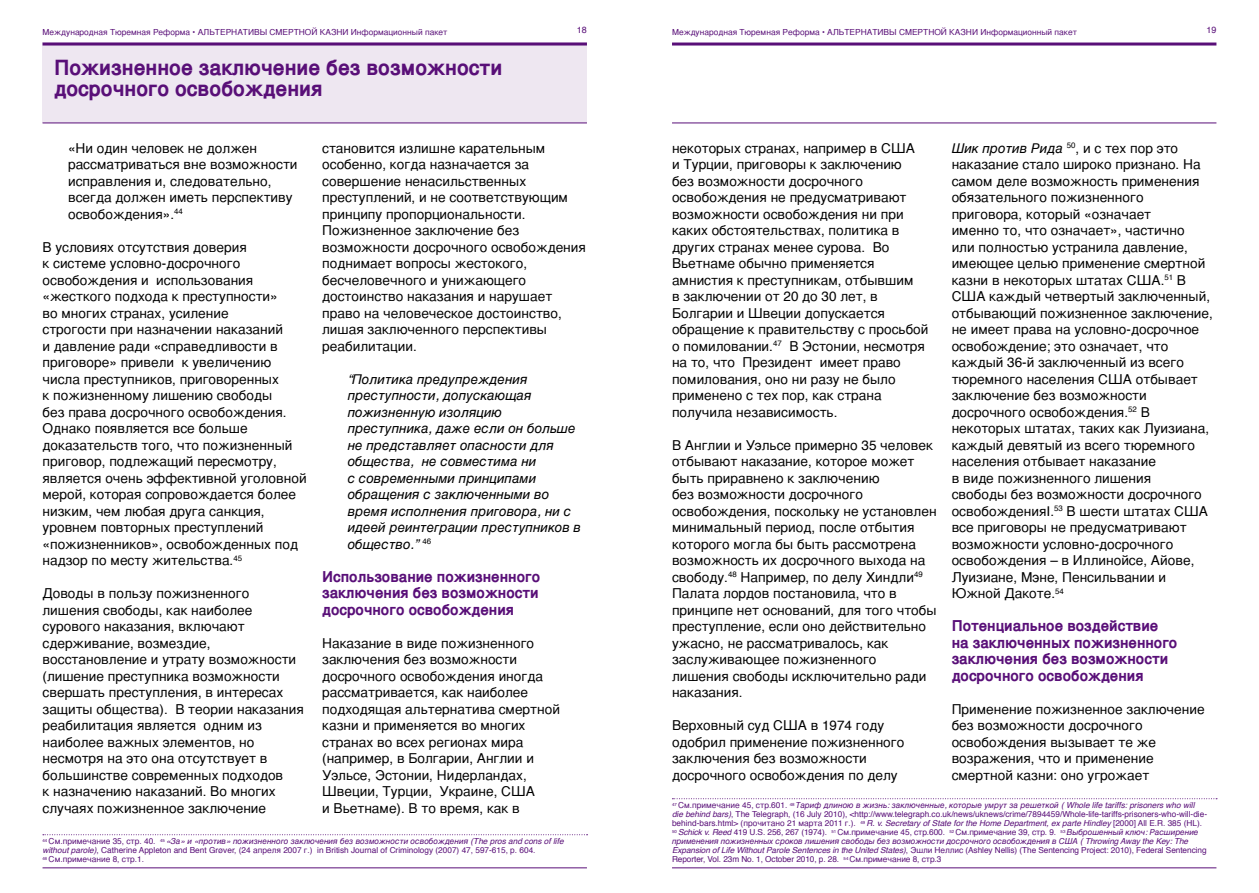
<style>
.page{position:relative;width:1259px;height:893px;background:#fff}
.page>*{position:absolute;margin:0;border:0;box-sizing:border-box;transform-origin:0 0}
.t1{font:700 21px/21px "Helvetica";color:#590f78}
.t2{font:700 15px/16.5px "Helvetica";color:#590f78;text-align:justify}
.t3{font:13.5px/16.5px "Helvetica";color:#000}
.t4{font:italic 13.5px/16.5px "Helvetica";color:#000}
.t5{font:9px "Helvetica";color:#590f78}
.t6{font:8.25px/9px "Helvetica";color:#590f78}
.s1{font-style:italic}
</style>
<div class="page">
<hr style="left:43px;top:867px;width:544px;height:1px;background:#590f78">
<hr style="left:672px;top:867px;width:544px;height:1px;background:#590f78">
<hr style="left:672px;top:43px;width:544px;height:3px;background:#590f78">
<hr style="left:672px;top:123px;width:544px;height:1px;background:#590f78">
<div style="left:43px;top:43px;width:544px;height:80px;background:#eee7f1"></div>
<hr style="left:43px;top:43px;width:544px;height:3px;background:#590f78">
<hr style="left:43px;top:123px;width:544px;height:1px;background:#590f78">
<svg style="left:43px;top:834px;width:544px;height:1px"></svg>
<svg style="left:672px;top:798px;width:545px;height:1px"></svg>
<p class="t6" style="left:43px;top:27px;width:406px">Международная Тюремная Реформа • АЛЬТЕРНАТИВЫ СМЕРТНОЙ КАЗНИ Информационный пакет</p>
<p class="t5" style="left:577px;top:22px;width:12px">18</p>
<p class="t6" style="left:672px;top:27px;width:406px">Международная Тюремная Реформа • АЛЬТЕРНАТИВЫ СМЕРТНОЙ КАЗНИ Информационный пакет</p>
<p class="t5" style="left:1206px;top:22px;width:12px">19</p>
<h1 class="t1" style="left:54px;top:56px;width:450px">Пожизненное заключение без возможности досрочного освобождения</h1>
<p class="t3" style="left:68px;top:139px;width:231px">«Ни один человек не должен рассматриваться вне возможности исправления и, следовательно, всегда должен иметь перспективу освобождения».<sup>44</sup></p>
<p class="t3" style="left:43px;top:238px;width:266px">В условиях отсутствия доверия<br>к системе условно-досрочного освобождения и использования «жесткого подхода к преступности»<br>во многих странах, усиление<br>строгости при назначении наказаний<br>и давление ради «справедливости в приговоре» привели к увеличению числа преступников, приговоренных<br>к пожизненному лишению свободы<br>без права досрочного освобождения.<br>Однако появляется все больше доказательств того, что пожизненный приговор, подлежащий пересмотру, является очень эффективной уголовной мерой, которая сопровождается более низким, чем любая друга санкция, уровнем повторных преступлений «пожизненников», освобожденных под надзор по месту жительства.<sup>45</sup></p>
<p class="t3" style="left:43px;top:585px;width:263px">Доводы в пользу пожизненного лишения свободы, как наиболее сурового наказания, включают сдерживание, возмездие, восстановление и утрату возможности (лишение преступника возможности свершать преступления, в интересах защиты общества). В теории наказания реабилитация является одним из наиболее важных элементов, но несмотря на это она отсутствует в большинстве современных подходов<br>к назначению наказаний. Во многих случаях пожизненное заключение</p>
<p class="t3" style="left:322px;top:139px;width:265px">становится излишне карательным особенно, когда назначается за совершение ненасильственных преступлений, и не соответствующим принципу пропорциональности.<br>Пожизненное заключение без возможности досрочного освобождения поднимает вопросы жестокого, бесчеловечного и унижающего достоинство наказания и нарушает право на человеческое достоинство, лишая заключенного перспективы реабилитации.</p>
<p class="t4" style="left:348px;top:371px;width:235px">“Политика предупреждения преступности, допускающая пожизненную изоляцию преступника, даже если он больше не представляет опасности для общества, не совместима ни<br>с современными принципами обращения с заключенными во время исполнения приговора, ни с идеей реинтеграции преступников в общество.” <sup>46</sup></p>
<p class="t2" style="left:322px;top:567px;width:219px">Использование пожизненного заключения без возможности досрочного освобождения</p>
<p class="t3" style="left:322px;top:634px;width:239px">Наказание в виде пожизненного заключения без возможности досрочного освобождения иногда рассматривается, как наиболее подходящая альтернатива смертной казни и применяется во многих странах во всех регионах мира (например, в Болгарии, Англии и<br>Уэльсе, Эстонии, Нидерландах,<br>Швеции, Турции, Украине, США<br>и Вьетнаме). В то время, как в</p>
<p class="t6" style="left:43px;top:836px;width:522px"><sup>44</sup> См.примечание 35, стр. 40. <sup>45</sup> <span class="s1">«За» и «против» пожизненного заключения без возможности освобождения (The pros and cons of life without parole)</span>, Catherine Appleton and Bent Grøver, (24 апреля 2007 г.) in British Journal of Criminology (2007) 47, 597-615, p. 604.<br><sup>46</sup> См.примечание 8, стр.1.</p>
<p class="t3" style="left:672px;top:139px;width:258px">некоторых странах, например в США<br>и Турции, приговоры к заключению<br>без возможности досрочного освобождения не предусматривают возможности освобождения ни при каких обстоятельствах, политика в других странах менее сурова. Во<br>Вьетнаме обычно применяется амнистия к преступникам, отбывшим<br>в заключении от 20 до 30 лет, в<br>Болгарии и Швеции допускается обращение к правительству с просьбой о помиловании.<sup>47</sup> В Эстонии, несмотря на то, что Президент имеет право помилования, оно ни разу не было применено с тех пор, как страна получила независимость.</p>
<p class="t3" style="left:672px;top:436px;width:266px">В Англии и Уэльсе примерно 35 человек отбывают наказание, которое может быть приравнено к заключению<br>без возможности досрочного освобождения, поскольку не установлен минимальный период, после отбытия которого могла бы быть рассмотрена возможность их досрочного выхода на свободу.<sup>48</sup> Например, по делу Хиндли<sup>49<br></sup>Палата лордов постановила, что в принципе нет оснований, для того чтобы преступление, если оно действительно ужасно, не рассматривалось, как заслуживающее пожизненного лишения свободы исключительно ради наказания.</p>
<p class="t3" style="left:672px;top:717px;width:234px">Верховный суд США в 1974 году одобрил применение пожизненного заключения без возможности досрочного освобождения по делу</p>
<p class="t3" style="left:951px;top:139px;width:263px"><span class="s1">Шик против Рида</span> <sup>50</sup>, и с тех пор это наказание стало широко признано. На самом деле возможность применения обязательного пожизненного приговора, который «означает<br>именно то, что означает», частично<br>или полностью устранила давление, имеющее целью применение смертной казни в некоторых штатах США.<sup>51</sup> В США каждый четвертый заключенный, отбывающий пожизненное заключение, не имеет права на условно-досрочное освобождение; это означает, что каждый 36-й заключенный из всего тюремного населения США отбывает заключение без возможности досрочного освобождения.<sup>52</sup> В некоторых штатах, таких как Луизиана, каждый девятый из всего тюремного населения отбывает наказание<br>в виде пожизненного лишения<br>свободы без возможности досрочного освобожденияI.<sup>53</sup> В шести штатах США все приговоры не предусматривают возможности условно-досрочного освобождения – в Иллинойсе, Айове, Луизиане, Мэне, Пенсильвании и Южной Дакоте.<sup>54</sup></p>
<p class="t2" style="left:951px;top:617px;width:227px;text-align:left">Потенциальное воздействие на заключенных пожизненного заключения без возможности досрочного освобождения</p>
<p class="t3" style="left:951px;top:700px;width:254px">Применение пожизненное заключение без возможности досрочного освобождения вызывает те же возражения, что и применение смертной казни: оно угрожает</p>
<p class="t6" style="left:672px;top:800px;width:536px"><sup>47</sup> См.примечание 45, стр.601. <sup>48</sup> <span class="s1">Тариф длиною в жизнь: заключенные, которые умрут за решеткой ( Whole life tariffs: prisoners who will die behind bars)</span>, The Telegraph, (16 July 2010), &lt;http://www.telegraph.co.uk/news/uknews/crime/7894459/Whole-life-tariffs-prisoners-who-will-die&shy;behind-bars.html&gt; (прочитано 21 марта 2011 г.). <sup>49</sup> <span class="s1">R. v. Secretary of State for the Home Department, ex parte Hindley</span> [2000] All E.R. 385 (HL).<br><sup>50</sup> <span class="s1">Schick v. Reed</span> 419 U.S. 256, 267 (1974). <sup>51</sup> См.примечание 45, стр.600. <sup>52</sup> См.примечание 39, стр. 9. <sup>53</sup> <span class="s1">Выброшенный ключ: Расширение применения пожизненных сроков лишения свободы без возможности досрочного освобождения в США ( Throwing Away the Key: The Expansion of Life Without Parole Sentences in the United States)</span>, Эшли Неллис (Ashley Nellis) (The Sentencing Project: 2010), Federal Sentencing Reporter, Vol. 23m No. 1, October 2010, p. 28. <sup>54</sup> См.примечание 8, стр.3</p>
</div>
